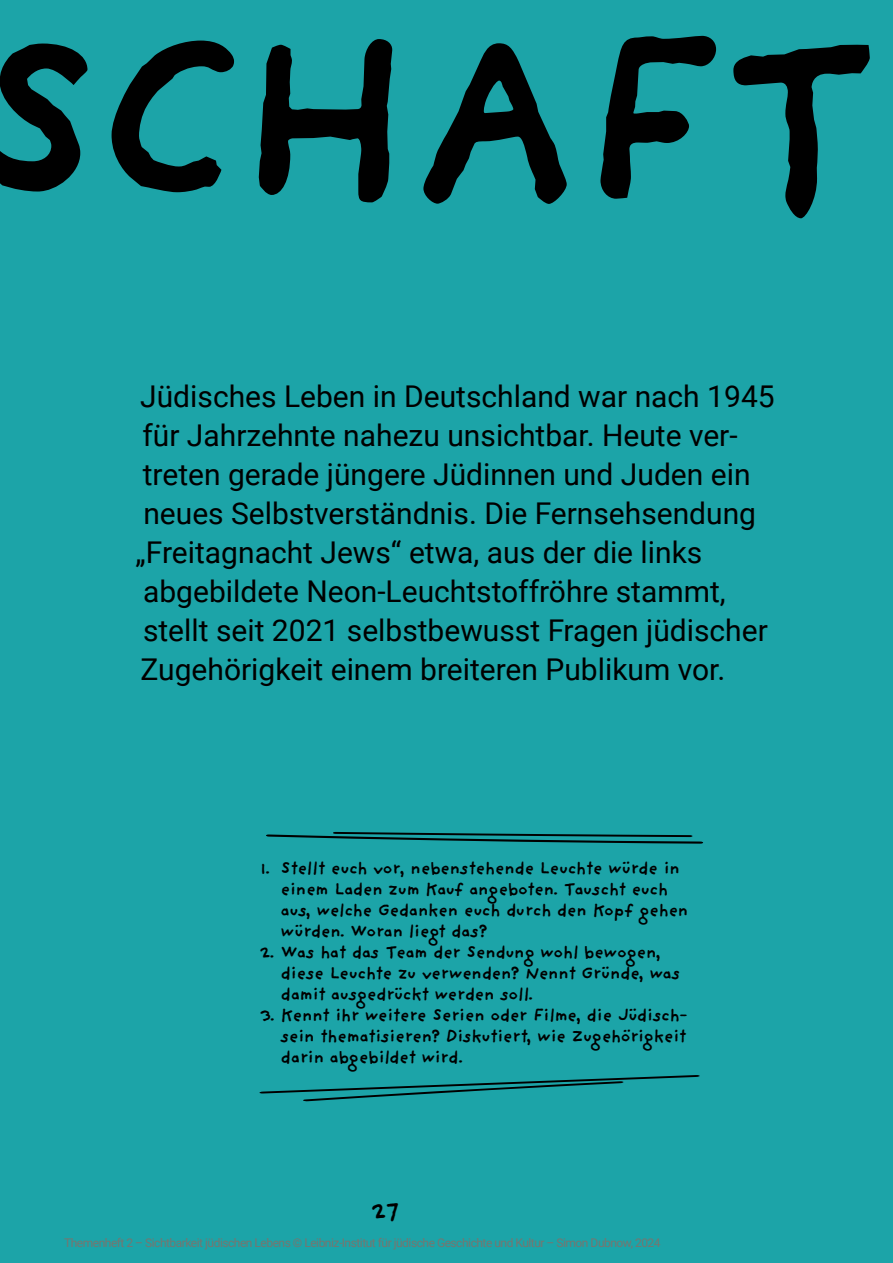
<style>
.page{position:relative;width:893px;height:1263px;background:#1ca4a8}
.page>*{position:absolute;margin:0;border:0;box-sizing:border-box;transform-origin:0 0}
.t1{font:700 247.5px "Providence Sans Pro";letter-spacing:-.05em;color:#000}
.t2{font:30px/39.2px "Roboto";color:#000}
.t3{font:700 25.5px "Providence Sans Pro";color:#000}
.t4{font:700 18px/21px "Providence Sans Pro";letter-spacing:-.04em;color:#000}
.t5{font:12px "Roboto";letter-spacing:-.04em;color:#77756f}
</style>
<div class="page">
<svg style="left:266px;top:832px;width:437px;height:12px"></svg>
<svg style="left:259px;top:1075px;width:441px;height:26px"></svg>
<h1 class="t1" style="left:-36px;top:-24px;width:922px">schaft</h1>
<p class="t2" style="left:136px;top:375px;width:641px">Jüdisches Leben in Deutschland war nach 1945 für Jahrzehnte nahezu unsichtbar. Heute ver&shy;treten gerade jüngere Jüdinnen und Juden ein neues Selbstverständnis. Die Fernsehsendung „Freitagnacht Jews“ etwa, aus der die links abgebildete Neon-Leuchtstoffröhre stammt, stellt seit 2021 selbstbewusst Fragen jüdischer Zugehörigkeit einem breiteren Publikum vor.</p>
<p class="t4" style="left:281px;top:857px;width:409px;text-indent:-21px">1. Stellt euch vor, nebenstehende Leuchte würde in einem Laden zum Kauf angeboten. Tauscht euch aus, welche Gedanken euch durch den Kopf gehen würden. Woran liegt das?</p>
<p class="t4" style="left:281px;top:941px;width:401px;text-indent:-21px">2. Was hat das Team der Sendung wohl bewogen, diese Leuchte zu verwenden? Nennt Gründe, was damit ausgedrückt werden soll.</p>
<p class="t4" style="left:281px;top:1004px;width:409px;text-align:justify;text-indent:-21px">3. Kennt ihr weitere Serien oder Filme, die Jüdisch&shy;sein thematisieren? Diskutiert, wie Zugehörigkeit darin abgebildet wird.</p>
<h3 class="t3" style="left:371px;top:1195px;width:30px">27</h3>
<p class="t5" style="left:64px;top:1234px;width:598px">Themenheft 2 – Sichtbarkeit jüdischen Lebens © Leibniz-Institut für jüdische Geschichte und Kultur – Simon Dubnow, 2024</p>
</div>
